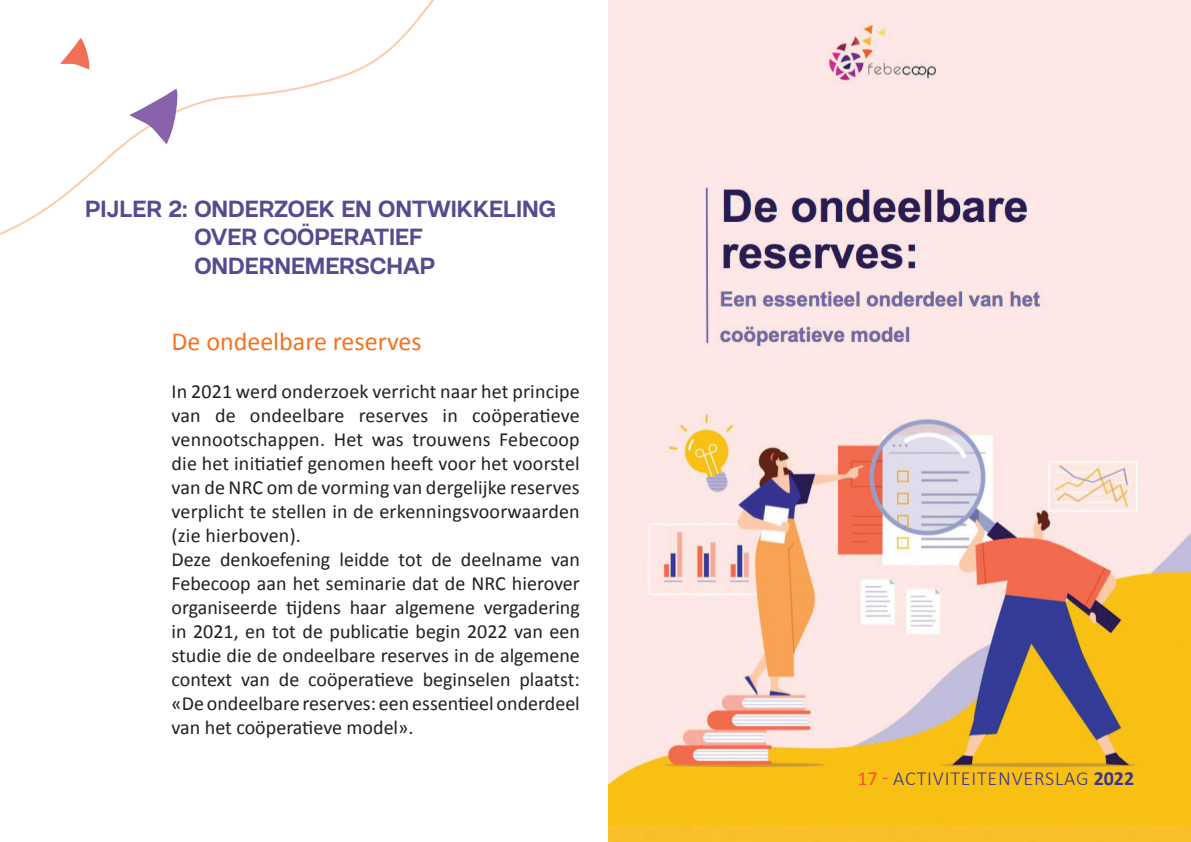
<style>
.page{position:relative;width:1191px;height:842px;background:#fff}
.page>*{position:absolute;margin:0;border:0;box-sizing:border-box;transform-origin:0 0}
.t1{font:26px "Calibri";color:#f47321}
.t2{font:700 24px/28.8px "Hando Trial";color:#584990}
.t3{font:20px/24px "Calibri";color:#231f20}
.t4{font:300 20px "Calibri";letter-spacing:.04em;color:#373591}
.s1{font-weight:400;color:#f1562a}
.s2{font-weight:700}
</style>
<div class="page">
<svg style="left:60px;top:38px;width:29px;height:32px"></svg>
<svg style="left:129px;top:89px;width:49px;height:55px"></svg>
<img style="left:608px;top:0;width:582px;height:825px">
<p class="t2" style="left:194px;top:193px;width:363px;text-indent:-109px">PIJLER 2: ONDERZOEK EN ONTWIKKELING<br>OVER COÖPERATIEF<br>ONDERNEMERSCHAP</p>
<h1 class="t1" style="left:171px;top:325px;width:251px">De ondeelbare reserves</h1>
<p class="t3" style="left:171px;top:379px;width:410px">In 2021 werd onderzoek verricht naar het principe van de ondeelbare reserves in coöperatieve vennootschappen. Het was trouwens Febecoop die het initiatief genomen heeft voor het voorstel van de NRC om de vorming van dergelijke reserves verplicht te stellen in de erkenningsvoorwaarden (zie hierboven).<br>Deze denkoefening leidde tot de deelname van Febecoop aan het seminarie dat de NRC hierover organiseerde tijdens haar algemene vergadering in 2021, en tot de publicatie begin 2022 van een studie die de ondeelbare reserves in de algemene context van de coöperatieve beginselen plaatst: «De ondeelbare reserves: een essentieel onderdeel van het coöperatieve model».</p>
<p class="t4" style="left:857px;top:766px;width:278px"><span class="s1">17 -</span> ACTIVITEITENVERSLAG <span class="s2">2022</span></p>
</div>
